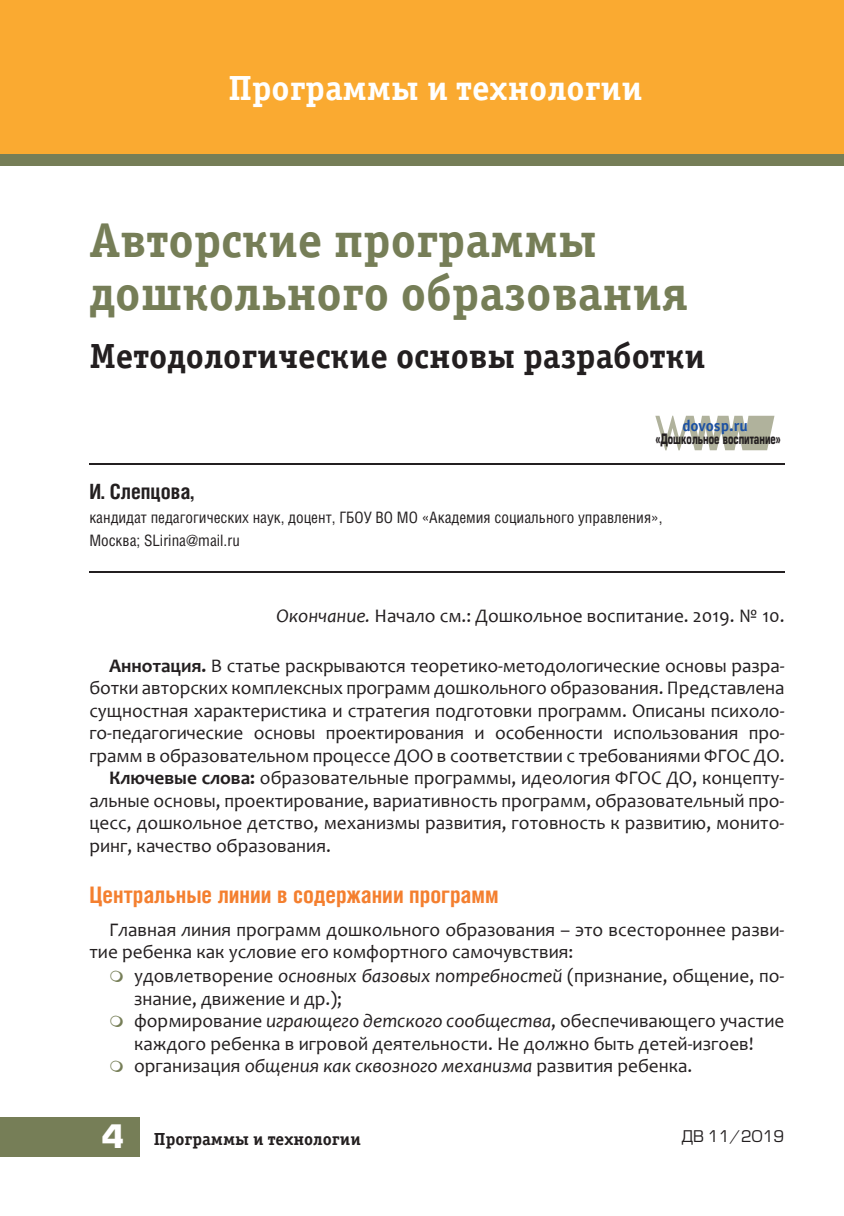
<style>
.page{position:relative;width:844px;height:1216px;background:#fff}
.page>*{position:absolute;margin:0;border:0;box-sizing:border-box;transform-origin:0 0}
.t1{font:49px/52.5px "Officina Serif Bold ITC";color:#767e57}
.t2{font:35px "Officina Serif Bold ITC";color:#231f20}
.t3{font:35px "Officina Serif Bold ITC";color:#fff}
.t4{font:700 22.75px "Helios Cond";color:#f47f2f}
.t5{font:700 21px "Helios Cond";color:#231f20}
.t6{font:19.25px/22.6px "Candara";color:#231f20}
.t7{font:17.5px "Officina Serif Bold ITC";color:#231f20}
.t8{font:15.75px/23.6px "Helios Cond";color:#231f20}
.t9{font:15.75px "Europe";color:#231f20}
.t10{font:15.75px "Officina Sans Bold ITC";color:#1a50a3}
.t11{font:700 14px "Europe";color:#231f20;scale:.65 1}
.s1{font-style:italic}
.s2{font-weight:700}
.s3{font-family:"Europe";font-weight:700;font-size:31.5px;color:#fff}
</style>
<div class="page">
<div style="left:0;top:1116px;width:139px;height:40px;background:#767e57"></div>
<div style="left:0;top:141px;width:843px;height:25px;background:#767e57"></div>
<div style="left:0;top:0;width:843px;height:154px;background:#faaa31"></div>
<hr style="left:89px;top:463px;width:695px;height:1px;background:#231f20">
<hr style="left:89px;top:571px;width:695px;height:1px;background:#231f20">
<svg style="left:655px;top:415px;width:119px;height:35px"></svg>
<p class="t3" style="left:228px;top:66px;width:415px">Программы и технологии</p>
<p class="t1" style="left:89px;top:214px;width:600px">Авторские программы дошкольного образования</p>
<p class="t2" style="left:89px;top:334px;width:617px">Методологические основы разработки</p>
<p class="t10" style="left:682px;top:416px;width:67px">dovosp.ru</p>
<p class="t11" style="left:655px;top:434px;width:195px">«Дошкольное воспитание»</p>
<p class="t5" style="left:89px;top:484px;width:106px">И. Слепцова,</p>
<p class="t8" style="left:89px;top:506px;width:574px">кандидат педагогических наук, доцент, ГБОУ ВО МО «Академия социального управления»,<br>Москва; SLirina@mail.ru</p>
<p class="t6" style="left:276px;top:604px;width:509px"><span class="s1">Окончание.</span> Начало см.: Дошкольное воспитание. 2019. № 10.</p>
<p class="t6" style="left:109px;top:654px;width:676px"><span class="s2">Аннотация.</span> В статье раскрываются теоретико-методологические основы разра-</p>
<p class="t6" style="left:89px;top:676px;width:696px">ботки авторских комплексных программ дошкольного образования. Представлена</p>
<p class="t6" style="left:89px;top:699px;width:696px">сущностная характеристика и стратегия подготовки программ. Описаны психоло-</p>
<p class="t6" style="left:89px;top:721px;width:696px">го-педагогические основы проектирования и особенности использования про-</p>
<p class="t6" style="left:89px;top:744px;width:696px">грамм в образовательном процессе ДОО в соответствии с требованиями ФГОС ДО.</p>
<p class="t6" style="left:109px;top:766px;width:676px"><span class="s2">Ключевые слова:</span> образовательные программы, идеология ФГОС ДО, концепту-</p>
<p class="t6" style="left:89px;top:789px;width:696px">альные основы, проектирование, вариативность программ, образовательный про-</p>
<p class="t6" style="left:89px;top:811px;width:696px">цесс, дошкольное детство, механизмы развития, готовность к развитию, монито-</p>
<p class="t6" style="left:89px;top:834px;width:243px">ринг, качество образования.</p>
<p class="t4" style="left:89px;top:887px;width:410px">Центральные линии в содержании программ</p>
<p class="t6" style="left:89px;top:918px;width:696px;text-indent:20px">Главная линия программ дошкольного образования – это всестороннее разви&shy;тие ребенка как условие его комфортного самочувствия:</p>
<p class="t6" style="left:134px;top:964px;width:651px">удовлетворение <span class="s1">основных базовых потребностей</span> (признание, общение, по&shy;знание, движение и др.);<br>формирование <span class="s1">играющего детского сообщества</span>, обеспечивающего участие каждого ребенка в игровой деятельности. Не должно быть детей-изгоев! организация <span class="s1">общения как сквозного механизма</span> развития ребенка.</p>
<p class="t7" style="left:102px;top:1128px;width:261px"><span class="s3">4</span> Программы и технологии</p>
<p class="t9" style="left:681px;top:1130px;width:104px">ДВ 11/2019</p>
</div>
